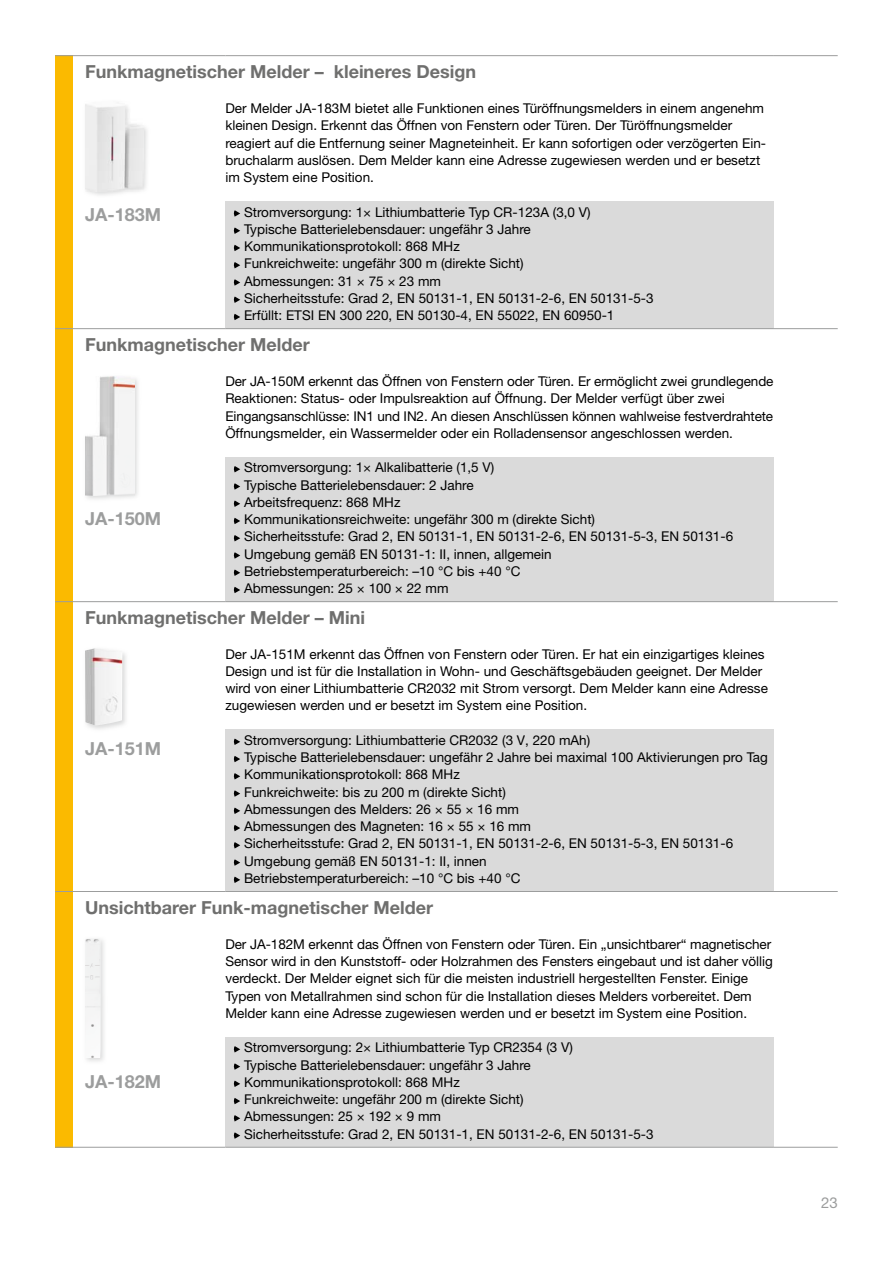
<style>
.page{position:relative;width:893px;height:1263px;background:#fff}
.page>*{position:absolute;margin:0;border:0;box-sizing:border-box;transform-origin:0 0}
.t1{font:700 18px "Helvetica Neue CE";color:#6f6f6e}
.t2{font:700 18px "Helvetica Neue CE";color:#9c9d9d}
.t3{font:15px "Helvetica Neue CE";color:#9c9d9d}
.t4{font:13.5px/17.2px "Helvetica Neue CE";color:#000}
</style>
<div class="page">
<div style="left:225px;top:1037px;width:549px;height:110px;background:#dadada"></div>
<div style="left:55px;top:55px;width:17px;height:1092px;background:#fbba00"></div>
<div style="left:225px;top:201px;width:549px;height:127px;background:#dadada"></div>
<div style="left:225px;top:729px;width:549px;height:163px;background:#dadada"></div>
<div style="left:225px;top:457px;width:549px;height:145px;background:#dadada"></div>
<hr style="left:55px;top:891px;width:170px;height:1px;background:#9c9d9d">
<hr style="left:225px;top:891px;width:549px;height:1px;background:#9c9d9d">
<hr style="left:774px;top:891px;width:64px;height:1px;background:#9c9d9d">
<hr style="left:55px;top:1147px;width:170px;height:1px;background:#9c9d9d">
<hr style="left:225px;top:1147px;width:549px;height:1px;background:#9c9d9d">
<hr style="left:774px;top:1147px;width:64px;height:1px;background:#9c9d9d">
<svg style="left:233px;top:739px;width:7px;height:6px"></svg>
<svg style="left:233px;top:756px;width:7px;height:6px"></svg>
<svg style="left:233px;top:773px;width:7px;height:6px"></svg>
<svg style="left:233px;top:790px;width:7px;height:7px"></svg>
<svg style="left:233px;top:808px;width:7px;height:6px"></svg>
<svg style="left:233px;top:825px;width:7px;height:6px"></svg>
<svg style="left:233px;top:842px;width:7px;height:6px"></svg>
<svg style="left:233px;top:859px;width:7px;height:7px"></svg>
<svg style="left:233px;top:877px;width:7px;height:6px"></svg>
<svg style="left:233px;top:1046px;width:7px;height:6px"></svg>
<svg style="left:233px;top:1063px;width:7px;height:7px"></svg>
<svg style="left:233px;top:1080px;width:7px;height:7px"></svg>
<svg style="left:233px;top:1098px;width:7px;height:6px"></svg>
<svg style="left:233px;top:1115px;width:7px;height:6px"></svg>
<svg style="left:233px;top:1132px;width:7px;height:7px"></svg>
<hr style="left:55px;top:55px;width:170px;height:1px;background:#9c9d9d">
<hr style="left:225px;top:55px;width:549px;height:1px;background:#9c9d9d">
<hr style="left:774px;top:55px;width:64px;height:1px;background:#9c9d9d">
<hr style="left:55px;top:328px;width:170px;height:1px;background:#9c9d9d">
<hr style="left:225px;top:328px;width:549px;height:1px;background:#9c9d9d">
<hr style="left:774px;top:328px;width:64px;height:1px;background:#9c9d9d">
<hr style="left:55px;top:601px;width:170px;height:1px;background:#9c9d9d">
<hr style="left:225px;top:601px;width:549px;height:1px;background:#9c9d9d">
<hr style="left:774px;top:601px;width:64px;height:1px;background:#9c9d9d">
<svg style="left:233px;top:210px;width:7px;height:7px"></svg>
<svg style="left:233px;top:227px;width:7px;height:7px"></svg>
<svg style="left:233px;top:245px;width:7px;height:6px"></svg>
<svg style="left:233px;top:262px;width:7px;height:6px"></svg>
<svg style="left:233px;top:279px;width:7px;height:7px"></svg>
<svg style="left:233px;top:296px;width:7px;height:7px"></svg>
<svg style="left:233px;top:314px;width:7px;height:6px"></svg>
<svg style="left:233px;top:466px;width:7px;height:6px"></svg>
<svg style="left:233px;top:483px;width:7px;height:7px"></svg>
<svg style="left:233px;top:500px;width:7px;height:7px"></svg>
<svg style="left:233px;top:518px;width:7px;height:6px"></svg>
<svg style="left:233px;top:535px;width:7px;height:6px"></svg>
<svg style="left:233px;top:552px;width:7px;height:7px"></svg>
<svg style="left:233px;top:569px;width:7px;height:7px"></svg>
<svg style="left:233px;top:587px;width:7px;height:6px"></svg>
<img style="left:87px;top:653px;width:39px;height:76px">
<img style="left:85px;top:648px;width:37px;height:77px">
<img style="left:86px;top:938px;width:18px;height:124px">
<div style="left:85px;top:939px;width:15px;height:119px;background:#f3f3f3"></div>
<img style="left:85px;top:102px;width:59px;height:89px">
<img style="left:85px;top:376px;width:50px;height:119px">
<h1 class="t1" style="left:85px;top:61px;width:392px">Funkmagnetischer melder – kleineres design</h1>
<p class="t4" style="left:225px;top:100px;width:542px">Der Melder JA-183M bietet alle Funktionen eines Türöffnungsmelders in einem angenehm kleinen Design. Erkennt das Öffnen von Fenstern oder Türen. Der Türöffnungsmelder reagiert auf die Entfernung seiner Magneteinheit. Er kann sofortigen oder verzögerten Ein&shy;bruchalarm auslösen. Dem Melder kann eine Adresse zugewiesen werden und er besetzt im System eine Position.</p>
<p class="t4" style="left:244px;top:203px;width:411px">Stromversorgung: 1× Lithiumbatterie Typ CR-123A (3,0 V)<br>Typische Batterielebensdauer: ungefähr 3 Jahre Kommunikationsprotokoll: 868 MHz<br>Funkreichweite: ungefähr 300 m (direkte Sicht)<br>Abmessungen: 31 × 75 × 23 mm<br>Sicherheitsstufe: Grad 2, EN 50131-1, EN 50131-2-6, EN 50131-5-3<br>Erfüllt: ETSI EN 300 220, EN 50130-4, EN 55022, EN 60950-1</p>
<h1 class="t1" style="left:85px;top:334px;width:226px">Funkmagnetischer melder</h1>
<p class="t4" style="left:225px;top:373px;width:550px">Der JA-150M erkennt das Öffnen von Fenstern oder Türen. Er ermöglicht zwei grundlegende Reaktionen: Status- oder Impulsreaktion auf Öffnung. Der Melder verfügt über zwei Eingangsanschlüsse: IN1 und IN2. An diesen Anschlüssen können wahlweise festverdrahtete Öffnungsmelder, ein Wassermelder oder ein Rolladensensor angeschlossen werden.</p>
<p class="t4" style="left:244px;top:459px;width:491px">Stromversorgung: 1× Alkalibatterie (1,5 V)<br>Typische Batterielebensdauer: 2 Jahre<br>Arbeitsfrequenz: 868 MHz<br>Kommunikationsreichweite: ungefähr 300 m (direkte Sicht)<br>Sicherheitsstufe: Grad 2, EN 50131-1, EN 50131-2-6, EN 50131-5-3, EN 50131-6<br>Umgebung gemäß EN 50131-1: II, innen, allgemein<br>Betriebstemperaturbereich: –10 °C bis +40 °C<br>Abmessungen: 25 × 100 × 22 mm</p>
<h1 class="t2" style="left:85px;top:204px;width:78px">Ja-183m</h1>
<h1 class="t2" style="left:85px;top:507px;width:78px">Ja-150m</h1>
<h1 class="t1" style="left:85px;top:606px;width:281px">Funkmagnetischer melder – mini</h1>
<p class="t4" style="left:225px;top:645px;width:544px">Der JA-151M erkennt das Öffnen von Fenstern oder Türen. Er hat ein einzigartiges kleines Design und ist für die Installation in Wohn- und Geschäftsgebäuden geeignet. Der Melder wird von einer Lithiumbatterie CR2032 mit Strom versorgt. Dem Melder kann eine Adresse zugewiesen werden und er besetzt im System eine Position.</p>
<p class="t4" style="left:244px;top:731px;width:525px">Stromversorgung: Lithiumbatterie CR2032 (3 V, 220 mAh)<br>Typische Batterielebensdauer: ungefähr 2 Jahre bei maximal 100 Aktivierungen pro Tag Kommunikationsprotokoll: 868 MHz<br>Funkreichweite: bis zu 200 m (direkte Sicht)<br>Abmessungen des Melders: 26 × 55 × 16 mm<br>Abmessungen des Magneten: 16 × 55 × 16 mm<br>Sicherheitsstufe: Grad 2, EN 50131-1, EN 50131-2-6, EN 50131-5-3, EN 50131-6<br>Umgebung gemäß EN 50131-1: II, innen<br>Betriebstemperaturbereich: –10 °C bis +40 °C</p>
<h1 class="t1" style="left:85px;top:896px;width:349px">unsichtbarer Funk-magnetischer melder</h1>
<p class="t4" style="left:225px;top:935px;width:549px">Der JA-182M erkennt das Öffnen von Fenstern oder Türen. Ein „unsichtbarer“ magnetischer Sensor wird in den Kunststoff- oder Holzrahmen des Fensters eingebaut und ist daher völlig verdeckt. Der Melder eignet sich für die meisten industriell hergestellten Fenster. Einige Typen von Metallrahmen sind schon für die Installation dieses Melders vorbereitet. Dem Melder kann eine Adresse zugewiesen werden und er besetzt im System eine Position.</p>
<p class="t4" style="left:244px;top:1039px;width:411px">Stromversorgung: 2× Lithiumbatterie Typ CR2354 (3 V)<br>Typische Batterielebensdauer: ungefähr 3 Jahre Kommunikationsprotokoll: 868 MHz<br>Funkreichweite: ungefähr 200 m (direkte Sicht)<br>Abmessungen: 25 × 192 × 9 mm<br>Sicherheitsstufe: Grad 2, EN 50131-1, EN 50131-2-6, EN 50131-5-3</p>
<h1 class="t2" style="left:85px;top:738px;width:78px">Ja-151m</h1>
<h1 class="t2" style="left:85px;top:1070px;width:78px">Ja-182m</h1>
<p class="t3" style="left:821px;top:1193px;width:18px">23</p>
</div>
